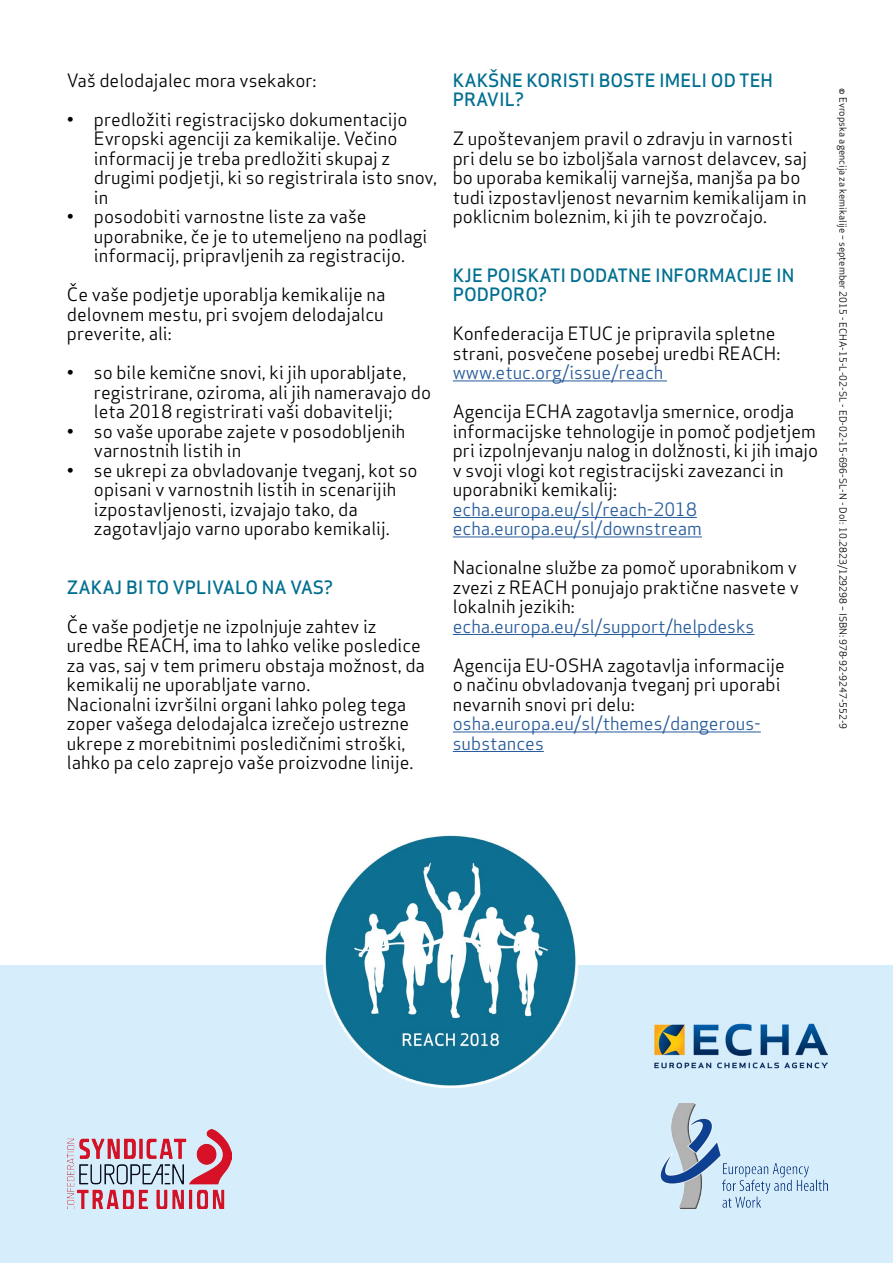
<style>
.page{position:relative;width:893px;height:1263px;background:#fff}
.page>*{position:absolute;margin:0;border:0;box-sizing:border-box;transform-origin:0 0}
.t1{font:18px/19.5px "Apex Sans";color:#000}
.t2{font:18px/19.5px "Apex Sans";color:#275b9b}
.t3{font:500 18px/19.5px "Apex Sans";color:#006f90}
.t4{font:9.75px "Apex Sans";color:#000}
</style>
<div class="page">
<hr style="left:453px;top:380px;width:214px;height:1px;background:#275b9b">
<hr style="left:453px;top:517px;width:244px;height:1px;background:#275b9b">
<hr style="left:453px;top:536px;width:249px;height:1px;background:#275b9b">
<hr style="left:453px;top:634px;width:301px;height:1px;background:#275b9b">
<hr style="left:453px;top:731px;width:308px;height:1px;background:#275b9b">
<hr style="left:453px;top:751px;width:91px;height:1px;background:#275b9b">
<div style="left:0;top:965px;width:893px;height:298px;background:#d6eefc"></div>
<img style="left:661px;top:1103px;width:166px;height:106px">
<img style="left:655px;top:1024px;width:172px;height:45px">
<img style="left:323px;top:835px;width:255px;height:253px">
<img style="left:67px;top:1130px;width:164px;height:79px">
<p class="t1" style="left:67px;top:69px;width:251px">Vaš delodajalec mora vsekakor:</p>
<p class="t1" style="left:94px;top:108px;width:344px;text-indent:-27px">• predložiti registracijsko dokumentacijo Evropski agenciji za kemikalije. Večino informacij je treba predložiti skupaj z drugimi podjetji, ki so registrirala isto snov, in</p>
<p class="t1" style="left:94px;top:205px;width:335px;text-indent:-27px">• posodobiti varnostne liste za vaše uporabnike, če je to utemeljeno na podlagi informacij, pripravljenih za registracijo.</p>
<p class="t1" style="left:67px;top:283px;width:320px;text-align:justify">Če vaše podjetje uporablja kemikalije na delovnem mestu, pri svojem delodajalcu preverite, ali:</p>
<p class="t1" style="left:94px;top:361px;width:339px;text-indent:-27px">• so bile kemične snovi, ki jih uporabljate, registrirane, oziroma, ali jih nameravajo do leta 2018 registrirati vaši dobavitelji;</p>
<p class="t1" style="left:94px;top:420px;width:313px;text-indent:-27px">• so vaše uporabe zajete v posodobljenih varnostnih listih in</p>
<p class="t1" style="left:94px;top:459px;width:325px;text-indent:-27px">• se ukrepi za obvladovanje tveganj, kot so opisani v varnostnih listih in scenarijih izpostavljenosti, izvajajo tako, da zagotavljajo varno uporabo kemikalij.</p>
<p class="t3" style="left:67px;top:575px;width:268px">ZAKAJ BI TO VPLIVALO NA VAS?</p>
<p class="t1" style="left:67px;top:615px;width:359px">Če vaše podjetje ne izpolnjuje zahtev iz uredbe REACH, ima to lahko velike posledice za vas, saj v tem primeru obstaja možnost, da kemikalij ne uporabljate varno.<br>Nacionalni izvršilni organi lahko poleg tega zoper vašega delodajalca izrečejo ustrezne ukrepe z morebitnimi posledičnimi stroški, lahko pa celo zaprejo vaše proizvodne linije.</p>
<p class="t3" style="left:453px;top:68px;width:322px">KAKŠNE KORISTI BOSTE IMELI OD TEH<br>PRAVIL?</p>
<p class="t1" style="left:453px;top:127px;width:356px">Z upoštevanjem pravil o zdravju in varnosti pri delu se bo izboljšala varnost delavcev, saj bo uporaba kemikalij varnejša, manjša pa bo tudi izpostavljenost nevarnim kemikalijam in poklicnim boleznim, ki jih te povzročajo.</p>
<p class="t3" style="left:453px;top:263px;width:343px">KJE POISKATI DODATNE INFORMACIJE IN<br>PODPORO?</p>
<p class="t1" style="left:453px;top:322px;width:329px">Konfederacija ETUC je pripravila spletne strani, posvečene posebej uredbi REACH:</p>
<p class="t2" style="left:453px;top:361px;width:212px">www.etuc.org/issue/reach</p>
<p class="t1" style="left:453px;top:400px;width:367px">Agencija ECHA zagotavlja smernice, orodja informacijske tehnologije in pomoč podjetjem pri izpolnjevanju nalog in dolžnosti, ki jih imajo v svoji vlogi kot registracijski zavezanci in uporabniki kemikalij:</p>
<p class="t2" style="left:453px;top:497px;width:251px">echa.europa.eu/sl/reach-2018 echa.europa.eu/sl/downstream</p>
<p class="t1" style="left:453px;top:556px;width:348px;text-align:justify">Nacionalne službe za pomoč uporabnikom v zvezi z REACH ponujajo praktične nasvete v lokalnih jezikih:</p>
<p class="t2" style="left:453px;top:614px;width:303px">echa.europa.eu/sl/support/helpdesks</p>
<p class="t1" style="left:453px;top:653px;width:334px">Agencija EU-OSHA zagotavlja informacije o načinu obvladovanja tveganj pri uporabi nevarnih snovi pri delu:</p>
<p class="t2" style="left:453px;top:712px;width:310px">osha.europa.eu/sl/themes/dangerous&shy;substances</p>
<p class="t4" style="left:851px;top:88px;width:643px;rotate:90deg">© Evropska agencija za kemikalije – september 2015 - ECHA-15-L-02-SL - ED-02-15-696-SL-N - DoI: 10.2823/129298 – ISBN: 978-92-9247-552-9</p>
</div>
